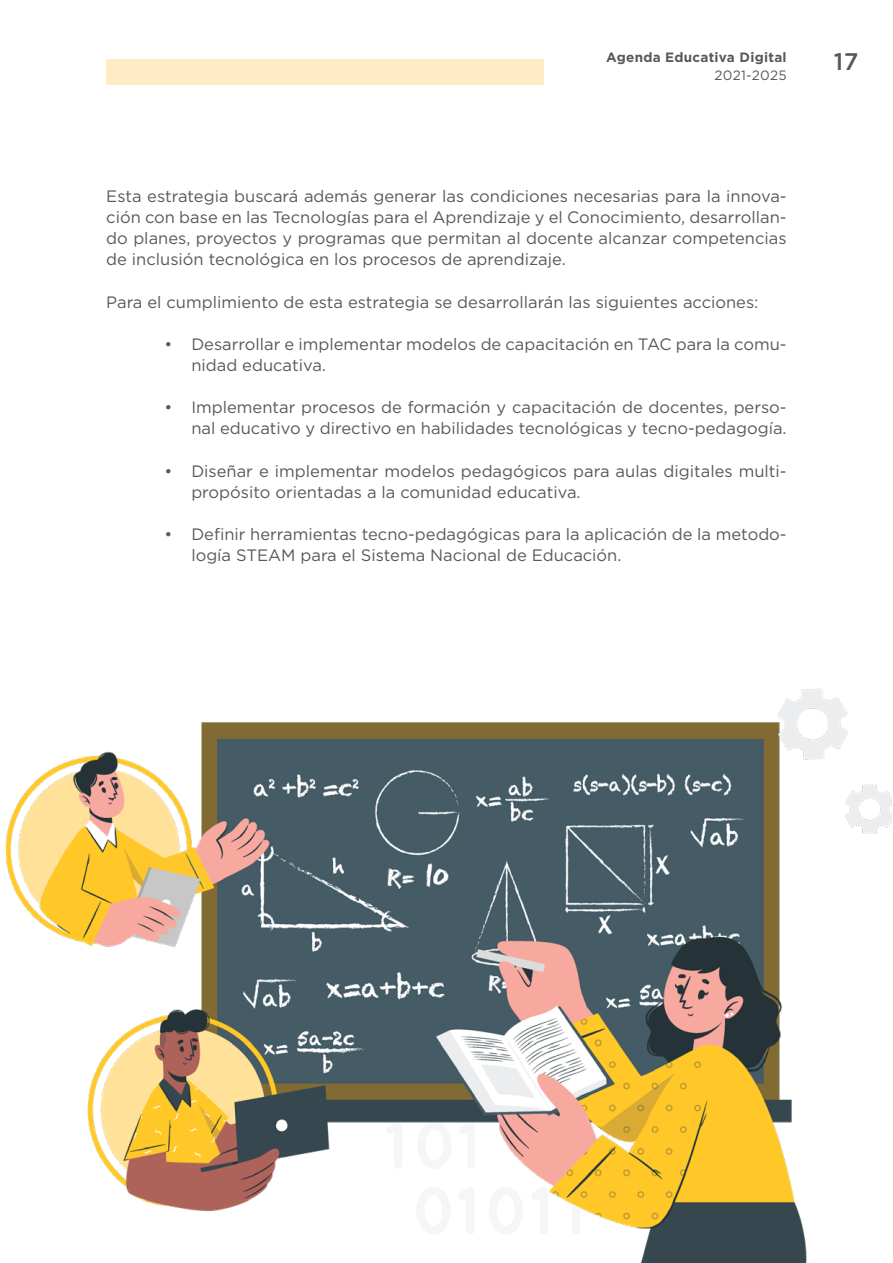
<style>
.page{position:relative;width:893px;height:1263px;background:#fff}
.page>*{position:absolute;margin:0;border:0;box-sizing:border-box;transform-origin:0 0}
.t1{font:500 24px "Gotham";color:#58595b}
.t2{font:16.5px/21px "Gotham";color:#58595b}
.t3{font:700 13.5px "Gotham";letter-spacing:.02em;color:#58595b}
.t4{font:13.5px "Gotham";letter-spacing:.02em;color:#58595b}
.s1{font-family:"Arial"}
</style>
<div class="page">
<div style="left:106px;top:60px;width:438px;height:25px;background:#ffebc4"></div>
<img style="left:5px;top:688px;width:887px;height:575px">
<p class="t3" style="left:606px;top:48px;width:182px">Agenda Educativa Digital</p>
<p class="t4" style="left:714px;top:66px;width:74px">2021-2025</p>
<p class="t2" style="left:106px;top:186px;width:682px;text-align:justify">Esta estrategia buscará además generar las condiciones necesarias para la innova&shy;ción con base en las Tecnolog<span class="s1">í</span>as para el Aprendizaje y el Conocimiento, desarrollan&shy;do planes, proyectos y programas que permitan al docente alcanzar competencias de inclusión tecnológica en los procesos de aprendizaje.</p>
<p class="t2" style="left:106px;top:291px;width:654px">Para el cumplimiento de esta estrategia se desarrollarán las siguientes acciones:</p>
<p class="t2" style="left:191px;top:333px;width:597px;text-indent:-27px">• Desarrollar e implementar modelos de capacitación en TAC para la comu&shy;nidad educativa.</p>
<p class="t2" style="left:164px;top:397px;width:624px;text-align:right">• Implementar procesos de formación y capacitación de docentes, perso&shy;nal educativo y directivo en habilidades tecnológicas y tecno-pedagogía.</p>
<p class="t2" style="left:191px;top:460px;width:597px;text-indent:-27px">• Diseñar e implementar modelos pedagógicos para aulas digitales multi&shy;propósito orientadas a la comunidad educativa.</p>
<p class="t2" style="left:191px;top:523px;width:597px;text-indent:-27px">• Definir herramientas tecno-pedagógicas para la aplicación de la metodo&shy;logía STEAM para el Sistema Nacional de Educación.</p>
<h1 class="t1" style="left:834px;top:46px;width:26px">17</h1>
</div>
